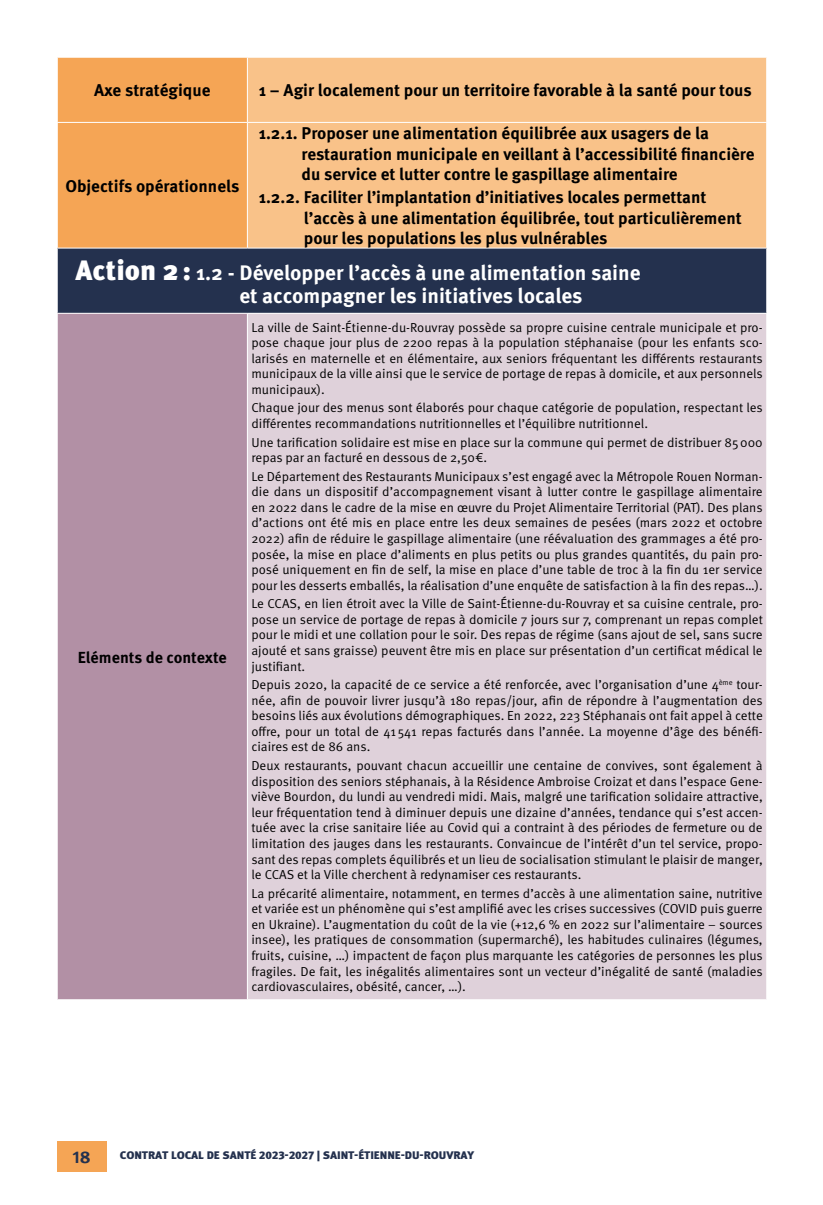
<style>
.page{position:relative;width:823px;height:1205px;background:#fff}
.page>*{position:absolute;margin:0;border:0;box-sizing:border-box;transform-origin:0 0}
.t1{font:700 21px/23px "Meta Pro";color:#fff}
.t2{font:700 17px/20.4px "Meta Pro";color:#000}
.t3{font:700 17px "Meta Pro";color:#24314e;scale:1.06 1}
.t4{font:700 16px "Meta Pro";color:#000}
.t5{font:13px/15.6px "Meta Pro Norm";color:#000;text-align:justify}
.t6{font:900 11px "Meta Pro";letter-spacing:-.005em;color:#24314e;scale:1.06 1}
.s1{font-weight:900;font-size:28px}
</style>
<div class="page">
<div style="left:57px;top:1141px;width:50px;height:30px;background:#f5a555"></div>
<div style="left:58px;top:58px;width:189px;height:190px;background:#f5a555"></div>
<div style="left:248px;top:58px;width:517px;height:190px;background:#f9c289"></div>
<div style="left:57px;top:248px;width:709px;height:65px;background:#24314e"></div>
<div style="left:57px;top:313px;width:190px;height:686px;background:#b290a5"></div>
<div style="left:247px;top:313px;width:519px;height:686px;background:#dfd1da"></div>
<hr style="left:57px;top:122px;width:190px;height:1px;background:#fff">
<hr style="left:247px;top:122px;width:519px;height:1px;background:#fff">
<hr style="left:57px;top:248px;width:190px;height:1px;background:#fff">
<hr style="left:57px;top:249px;width:1px;height:64px;background:#fff">
<hr style="left:247px;top:248px;width:519px;height:1px;background:#fff">
<hr style="left:765px;top:249px;width:1px;height:64px;background:#fff">
<hr style="left:57px;top:313px;width:190px;height:1px;background:#fff">
<hr style="left:57px;top:314px;width:1px;height:685px;background:#fff">
<hr style="left:247px;top:313px;width:519px;height:1px;background:#fff">
<hr style="left:247px;top:314px;width:1px;height:685px;background:#fff">
<hr style="left:765px;top:314px;width:1px;height:685px;background:#fff">
<h2 class="t2" style="left:94px;top:79px;width:118px">Axe stratégique</h2>
<h2 class="t2" style="left:258px;top:79px;width:494px">1 – Agir localement pour un territoire favorable à la santé pour tous</h2>
<h2 class="t2" style="left:301px;top:122px;width:454px;text-indent:-43px">1.2.1. Proposer une alimentation équilibrée aux usagers de la restauration municipale en veillant à l’accessibilité financière du service et lutter contre le gaspillage alimentaire</h2>
<h2 class="t2" style="left:303px;top:186px;width:439px;text-indent:-45px">1.2.2. Faciliter l’implantation d’initiatives locales permettant l’accès à une alimentation équilibrée, tout particulièrement pour les populations les plus vulnérables</h2>
<h1 class="t1" style="left:239px;top:260px;width:402px;text-indent:-164px"><span class="s1">Action 2:</span> 1.2 - Développer l’accès à une alimentation saine et accompagner les initiatives locales</h1>
<h2 class="t2" style="left:65px;top:174px;width:175px">Objectifs opérationnels</h2>
<p class="t4" style="left:78px;top:644px;width:150px">Eléments de contexte</p>
<p class="t5" style="left:251px;top:318px;width:512px">La ville de Saint-Étienne-du-Rouvray possède sa propre cuisine centrale municipale et pro&shy;pose chaque jour plus de 2200 repas à la population stéphanaise (pour les enfants sco&shy;larisés en maternelle et en élémentaire, aux seniors fréquentant les différents restaurants municipaux de la ville ainsi que le service de portage de repas à domicile, et aux personnels municipaux).</p>
<p class="t5" style="left:251px;top:399px;width:512px">Chaque jour des menus sont élaborés pour chaque catégorie de population, respectant les différentes recommandations nutritionnelles et l’équilibre nutritionnel.</p>
<p class="t5" style="left:251px;top:433px;width:512px">Une tarification solidaire est mise en place sur la commune qui permet de distribuer 85000 repas par an facturé en dessous de 2,50€.</p>
<p class="t5" style="left:251px;top:467px;width:512px">Le Département des Restaurants Municipaux s’est engagé avec la Métropole Rouen Norman&shy;die dans un dispositif d’accompagnement visant à lutter contre le gaspillage alimentaire en 2022 dans le cadre de la mise en œuvre du Projet Alimentaire Territorial (PAT). Des plans d’actions ont été mis en place entre les deux semaines de pesées (mars 2022 et octobre 2022) afin de réduire le gaspillage alimentaire (une réévaluation des grammages a été pro&shy;posée, la mise en place d’aliments en plus petits ou plus grandes quantités, du pain pro&shy;posé uniquement en fin de self, la mise en place d’une table de troc à la fin du 1er service pour les desserts emballés, la réalisation d’une enquête de satisfaction à la fin des repas…).</p>
<p class="t5" style="left:251px;top:595px;width:512px">Le CCAS, en lien étroit avec la Ville de Saint-Étienne-du-Rouvray et sa cuisine centrale, pro&shy;pose un service de portage de repas à domicile 7 jours sur 7, comprenant un repas complet pour le midi et une collation pour le soir. Des repas de régime (sans ajout de sel, sans sucre ajouté et sans graisse) peuvent être mis en place sur présentation d’un certificat médical le justifiant.</p>
<p class="t5" style="left:251px;top:676px;width:512px">Depuis 2020, la capacité de ce service a été renforcée, avec l’organisation d’une 4<sup>ème</sup> tour&shy;née, afin de pouvoir livrer jusqu’à 180 repas/jour, afin de répondre à l’augmentation des besoins liés aux évolutions démographiques. En 2022, 223 Stéphanais ont fait appel à cette offre, pour un total de 41541 repas facturés dans l’année. La moyenne d’âge des bénéfi&shy;ciaires est de 86 ans.</p>
<p class="t5" style="left:251px;top:757px;width:512px">Deux restaurants, pouvant chacun accueillir une centaine de convives, sont également à disposition des seniors stéphanais, à la Résidence Ambroise Croizat et dans l’espace Gene&shy;viève Bourdon, du lundi au vendredi midi. Mais, malgré une tarification solidaire attractive, leur fréquentation tend à diminuer depuis une dizaine d’années, tendance qui s’est accen&shy;tuée avec la crise sanitaire liée au Covid qui a contraint à des périodes de fermeture ou de limitation des jauges dans les restaurants. Convaincue de l’intérêt d’un tel service, propo&shy;sant des repas complets équilibrés et un lieu de socialisation stimulant le plaisir de manger, le CCAS et la Ville cherchent à redynamiser ces restaurants.</p>
<p class="t5" style="left:251px;top:884px;width:512px">La précarité alimentaire, notamment, en termes d’accès à une alimentation saine, nutritive et variée est un phénomène qui s’est amplifié avec les crises successives (COVID puis guerre en Ukraine). L’augmentation du coût de la vie (+12,6 % en 2022 sur l’alimentaire – sources insee), les pratiques de consommation (supermarché), les habitudes culinaires (légumes, fruits, cuisine, …) impactent de façon plus marquante les catégories de personnes les plus fragiles. De fait, les inégalités alimentaires sont un vecteur d’inégalité de santé (maladies cardiovasculaires, obésité, cancer, …).</p>
<h2 class="t3" style="left:73px;top:1143px;width:19px">18</h2>
<p class="t6" style="left:120px;top:1147px;width:336px">CONTRAT LOCAL DE SANTÉ 2023-2027 | SAINT-ÉTIENNE-DU-ROUVRAY</p>
</div>
